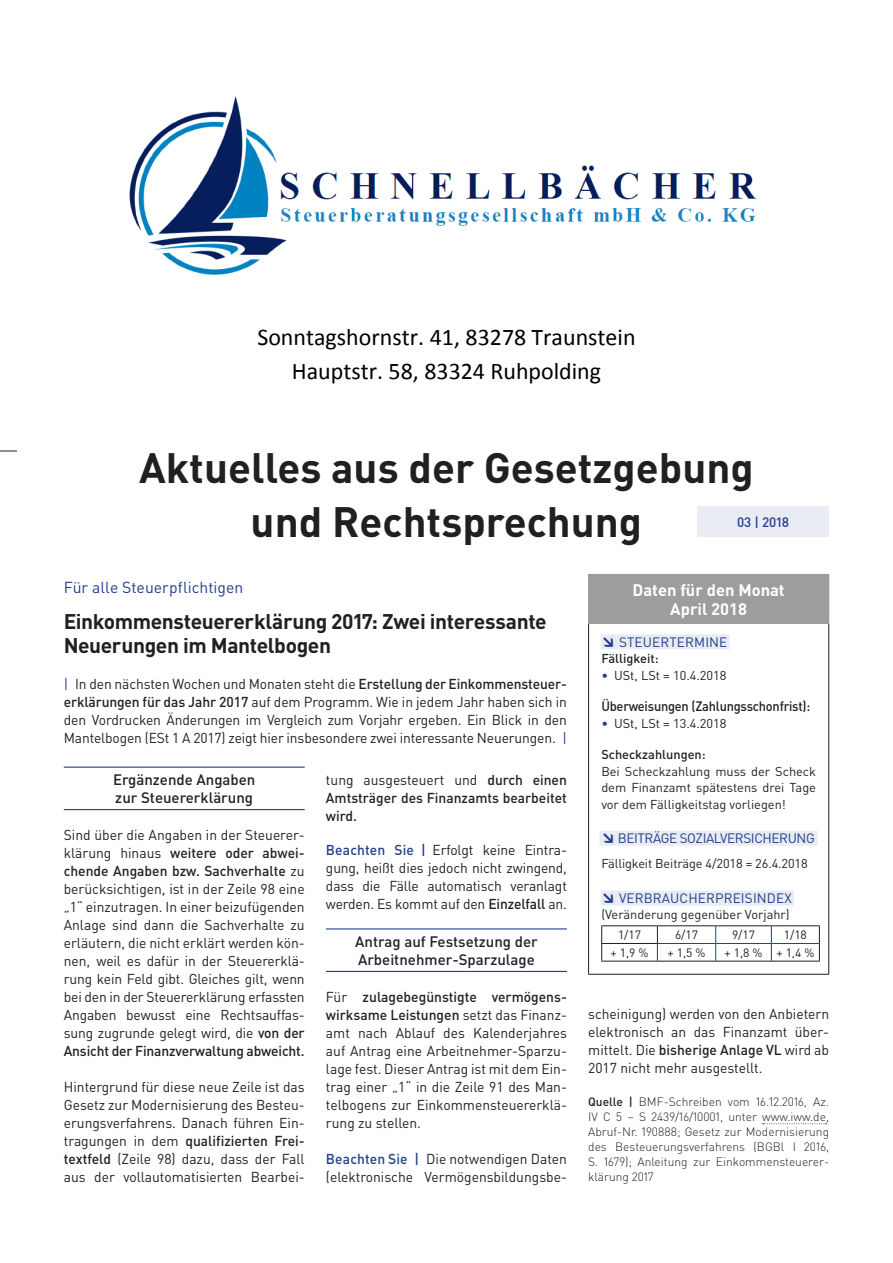
<style>
.page{position:relative;width:893px;height:1263px;background:#fff}
.page>*{position:absolute;margin:0;border:0;box-sizing:border-box;transform-origin:0 0}
.t1{font:700 42px/54px "DIN Pro";color:#221f1f;text-align:center}
.t2{font:24px/33.6px "Calibri";color:#000;text-align:center}
.t3{font:700 21px/24px "DIN Pro";letter-spacing:-.02em;color:#221f1f}
.t4{font:700 16.5px/19.5px "DIN Pro";color:#fff;text-align:center}
.t5{font:15.75px "DIN Pro";color:#213f8b}
.t6{font:500 15px/18px "DIN Pro";color:#221f1f}
.t7{font:14.25px/18px "DIN Pro";color:#221f1f;text-align:justify}
.t8{font:500 14.25px/18px "DIN Pro";color:#221f1f;text-align:justify}
.t9{font:13.5px "DIN Pro";letter-spacing:.01em;color:#213f8b}
.t10{font:500 13.5px "DIN Pro";letter-spacing:-.015em;color:#221f1f;scale:.95 1}
.t11{font:13.5px "DIN Pro";letter-spacing:-.03em;color:#213f8b}
.t12{font:500 13.5px "DIN Pro";color:#213f8b}
.t13{font:12.75px/16.5px "DIN Pro";color:#221f1f;text-align:justify}
.t14{font:500 12.75px "DIN Pro";color:#221f1f}
.t15{font:300 12px/15px "DIN Pro";color:#221f1f;text-align:justify}
.t16{font:12px "DIN Pro";color:#221f1f}
.s1{color:#213f8b}
.s2{font-weight:500}
.s3{font-weight:400}
.s4{font-weight:500;color:#213f8b}
.s5{font-weight:900}
</style>
<div class="page">
<img style="left:129px;top:96px;width:628px;height:179px">
<svg style="left:0;top:451px;width:17px;height:1px"></svg>
<div style="left:697px;top:506px;width:132px;height:31px;background:#e9ecf3"></div>
<hr style="left:64px;top:767px;width:241px;height:1px;background:#213f8b">
<hr style="left:64px;top:809px;width:241px;height:1px;background:#213f8b">
<hr style="left:326px;top:928px;width:241px;height:2px;background:#213f8b">
<hr style="left:326px;top:971px;width:241px;height:1px;background:#213f8b">
<svg style="left:762px;top:1123px;width:64px;height:1px"></svg>
<div style="left:588px;top:574px;width:240px;height:50px;background:#9c9d9d"></div>
<hr style="left:588px;top:624px;width:1px;height:350px;background:#221f1f">
<hr style="left:828px;top:624px;width:1px;height:350px;background:#221f1f">
<hr style="left:588px;top:974px;width:241px;height:1px;background:#221f1f">
<hr style="left:588px;top:574px;width:241px;height:1px;background:#9c9d9d">
<hr style="left:828px;top:575px;width:1px;height:48px;background:#9c9d9d">
<hr style="left:588px;top:623px;width:241px;height:1px;background:#9c9d9d">
<div style="left:600px;top:634px;width:129px;height:15px;background:#e9ecf3"></div>
<div style="left:599px;top:831px;width:218px;height:15px;background:#e9ecf3"></div>
<div style="left:600px;top:891px;width:194px;height:15px;background:#e9ecf3"></div>
<hr style="left:657px;top:925px;width:58px;height:1px;background:#221f1f">
<hr style="left:715px;top:925px;width:56px;height:1px;background:#221f1f">
<hr style="left:771px;top:925px;width:48px;height:1px;background:#221f1f">
<hr style="left:601px;top:961px;width:56px;height:1px;background:#221f1f">
<hr style="left:657px;top:961px;width:58px;height:1px;background:#221f1f">
<hr style="left:715px;top:961px;width:56px;height:1px;background:#221f1f">
<hr style="left:771px;top:961px;width:48px;height:1px;background:#221f1f">
<hr style="left:601px;top:925px;width:56px;height:1px;background:#221f1f">
<svg style="left:601px;top:926px;width:219px;height:35px"></svg>
<hr style="left:601px;top:943px;width:56px;height:1px;background:#221f1f">
<h2 class="t2" style="left:257px;top:322px;width:380px">Sonntagshornstr. 41, 83278 Traunstein<br>Hauptstr. 58, 83324 Ruhpolding</h2>
<h1 class="t1" style="left:139px;top:445px;width:616px">Aktuelles aus der Gesetzgebung und Rechtsprechung</h1>
<p class="t12" style="left:737px;top:515px;width:54px">03 | 2018</p>
<p class="t5" style="left:64px;top:580px;width:181px">Für alle Steuerpflichtigen</p>
<h3 class="t3" style="left:64px;top:612px;width:484px">Einkommensteuererklärung 2017: Zwei interessante<br>Neuerungen im Mantelbogen</h3>
<p class="t7" style="left:64px;top:676px;width:504px"><span class="s1">|</span> In den nächsten Wochen und Monaten steht die <span class="s2">Erstellung der Einkommensteuer&shy;erklärungen für das Jahr 2017</span> auf dem Programm. Wie in jedem Jahr haben sich in den Vordrucken Änderungen im Vergleich zum Vorjahr ergeben. Ein Blick in den Mantelbogen (ESt 1 A 2017) zeigt hier insbesondere zwei interessante Neuerungen. <span class="s1">|</span></p>
<p class="t6" style="left:113px;top:771px;width:144px">Ergänzende Angaben zur Steuererklärung</p>
<p class="t7" style="left:64px;top:827px;width:242px">Sind über die Angaben in der Steuerer&shy;klärung hinaus <span class="s2">weitere oder abwei&shy;chende Angaben bzw. Sachverhalte</span> zu berücksichtigen, ist in der Zeile 98 eine „1“ einzutragen. In einer beizufügenden Anlage sind dann die Sachverhalte zu erläutern, die nicht erklärt werden kön&shy;nen, weil es dafür in der Steuererklä&shy;rung kein Feld gibt. Gleiches gilt, wenn bei den in der Steuererklärung erfassten Angaben bewusst eine Rechtsauffas&shy;sung zugrunde gelegt wird, die <span class="s2">von der Ansicht der Finanzverwaltung abweicht.</span></p>
<p class="t7" style="left:64px;top:1078px;width:242px">Hintergrund für diese neue Zeile ist das Gesetz zur Modernisierung des Besteu&shy;erungsverfahrens. Danach führen Ein&shy;tragungen in dem <span class="s2">qualifizierten Frei&shy;textfeld</span> (Zeile 98) dazu, dass der Fall aus der vollautomatisierten Bearbei-</p>
<p class="t8" style="left:326px;top:771px;width:242px"><span class="s3">tung ausgesteuert und</span> durch einen Amtsträger des Finanzamts bearbeitet wird.</p>
<p class="t7" style="left:326px;top:841px;width:242px"><span class="s4">Beachten Sie |</span> Erfolgt keine Eintra&shy;gung, heißt dies jedoch nicht zwingend, dass die Fälle automatisch veranlagt werden. Es kommt auf den <span class="s2">Einzelfall</span> an.</p>
<p class="t6" style="left:355px;top:932px;width:184px">Antrag auf Festsetzung der<br>Arbeitnehmer-Sparzulage</p>
<p class="t7" style="left:326px;top:988px;width:242px">Für <span class="s2">zulagebegünstigte vermögens&shy;wirksame Leistungen</span> setzt das Finanz&shy;amt nach Ablauf des Kalenderjahres auf Antrag eine Arbeitnehmer-Sparzu&shy;lage fest. Dieser Antrag ist mit dem Ein&shy;trag einer „1“ in die Zeile 91 des Man&shy;telbogens zur Einkommensteuererklä&shy;rung zu stellen.</p>
<p class="t7" style="left:326px;top:1150px;width:242px"><span class="s4">Beachten Sie |</span> Die notwendigen Daten (elektronische Vermögensbildungsbe-</p>
<p class="t4" style="left:632px;top:581px;width:154px">Daten für den Monat<br>April 2018</p>
<p class="t9" style="left:601px;top:635px;width:127px"><span class="s5">↘</span> STEUERTERMINE</p>
<p class="t14" style="left:601px;top:652px;width:59px">Fälligkeit:</p>
<p class="t13" style="left:601px;top:667px;width:127px"><span class="s1">•</span> USt, LSt = 10.4.2018</p>
<p class="t10" style="left:601px;top:699px;width:221px">Überweisungen (Zahlungsschonfrist):</p>
<p class="t13" style="left:601px;top:715px;width:127px"><span class="s1">•</span> USt, LSt = 13.4.2018</p>
<p class="t14" style="left:601px;top:748px;width:106px">Scheckzahlungen:</p>
<p class="t13" style="left:601px;top:763px;width:216px">Bei Scheckzahlung muss der Scheck dem Finanzamt spätestens drei Tage vor dem Fälligkeitstag vorliegen!</p>
<p class="t11" style="left:601px;top:831px;width:215px"><span class="s5">↘</span> BEITRÄGE SOZIALVERSICHERUNG</p>
<p class="t13" style="left:601px;top:856px;width:208px">Fälligkeit Beiträge 4/2018 = 26.4.2018</p>
<p class="t9" style="left:601px;top:891px;width:192px"><span class="s5">↘</span> VERBRAUCHERPREISINDEX</p>
<p class="t13" style="left:601px;top:907px;width:190px">(Veränderung gegenüber Vorjahr)</p>
<p class="t16" style="left:618px;top:929px;width:25px">1/17</p>
<p class="t16" style="left:675px;top:929px;width:25px">6/17</p>
<p class="t16" style="left:732px;top:929px;width:25px">9/17</p>
<p class="t16" style="left:783px;top:929px;width:25px">1/18</p>
<p class="t16" style="left:610px;top:946px;width:39px">+ 1,9 %</p>
<p class="t16" style="left:667px;top:946px;width:39px">+ 1,5 %</p>
<p class="t16" style="left:724px;top:946px;width:91px">+ 1,8 % + 1,4 %</p>
<p class="t7" style="left:588px;top:1005px;width:242px">scheinigung) werden von den Anbietern elektronisch an das Finanzamt über&shy;mittelt. Die <span class="s2">bisherige Anlage VL</span> wird ab 2017 nicht mehr ausgestellt.</p>
<p class="t15" style="left:588px;top:1095px;width:242px"><span class="s2">Quelle |</span> BMF-Schreiben vom 16.12.2016, Az.<br>IV C 5 – S 2439/16/10001, unter www.iww.de, Abruf-Nr. 190888; Gesetz zur Modernisierung des Besteuerungsverfahrens (BGBl I 2016, S. 1679); Anleitung zur Einkommensteuerer&shy;klärung 2017</p>
</div>
